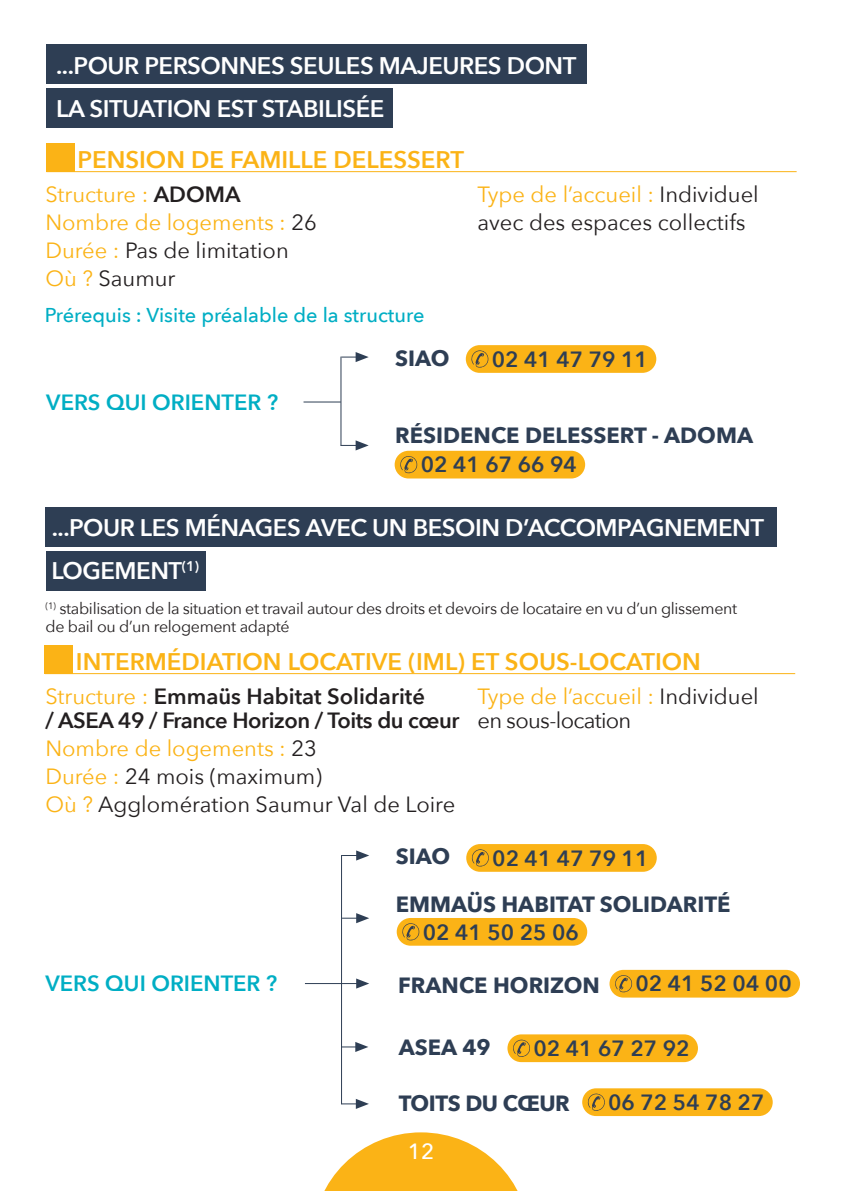
<style>
.page{position:relative;width:842px;height:1191px;background:#fff}
.page>*{position:absolute;margin:0;border:0;box-sizing:border-box;transform-origin:0 0}
.t1{font:600 24px "Avenir Next";letter-spacing:-.02em;color:#fff}
.t2{font:600 24px "Avenir Next";color:#fbb316}
.Style_de_paragraphe_1{font:22px "Avenir Next";color:#fbb316}
.Style_de_paragraphe_1-2{font:22px "Avenir Next";color:#231f20}
.t3{font:700 22px "Avenir Next";color:#2e3e54}
.t4{font:600 22px "Avenir Next";color:#2e3e54}
.Style_de_paragraphe_1-3{font:600 22px "Avenir Next";letter-spacing:-.02em;color:#231f20}
.Style_de_paragraphe_1-4{font:600 22px "Avenir Next";color:#231f20}
.t5{font:600 22px "Avenir Next";color:#00aec4}
.t6{font:700 22px "Avenir Next";letter-spacing:-.02em;color:#2e3e54}
.t7{font:500 22px "Avenir Next";color:#fff}
.t8{font:500 20px "Avenir Next";color:#00aec4}
.t9{font:16px/18px "Avenir Next";letter-spacing:-.02em;color:#231f20}
.s1{font-weight:600;color:#231f20}
.s2{color:#231f20}
.s3{color:#fbb316}
.s4{font-weight:400;color:#fbb316}
.s5{font-weight:400}
</style>
<div class="page">
<svg style="left:324px;top:1132px;width:194px;height:59px"></svg>
<div style="left:45px;top:507px;width:732px;height:40px;background:#2e3e54"></div>
<div style="left:46px;top:551px;width:159px;height:40px;background:#2e3e54"></div>
<div style="left:45px;top:645px;width:28px;height:28px;background:#fbb316"></div>
<hr style="left:45px;top:673px;width:750px;height:1px;background:#fbb316">
<div style="left:46px;top:144px;width:28px;height:28px;background:#fbb316"></div>
<hr style="left:46px;top:171px;width:751px;height:1px;background:#fbb316">
<div style="left:46px;top:45px;width:540px;height:39px;background:#2e3e54"></div>
<div style="left:46px;top:88px;width:347px;height:39px;background:#2e3e54"></div>
<hr style="left:340px;top:356px;width:1px;height:89px;background:#2e3e54">
<svg style="left:341px;top:352px;width:28px;height:10px"></svg>
<svg style="left:340px;top:440px;width:29px;height:10px"></svg>
<hr style="left:303px;top:401px;width:38px;height:1px;background:#2e3e54">
<hr style="left:341px;top:855px;width:1px;height:249px;background:#2e3e54">
<svg style="left:342px;top:850px;width:27px;height:10px"></svg>
<svg style="left:342px;top:978px;width:27px;height:10px"></svg>
<hr style="left:305px;top:983px;width:37px;height:1px;background:#2e3e54">
<svg style="left:342px;top:913px;width:27px;height:10px"></svg>
<svg style="left:342px;top:1042px;width:26px;height:10px"></svg>
<svg style="left:342px;top:1099px;width:27px;height:10px"></svg>
<div style="left:466px;top:345px;width:190px;height:28px;background:#fbb316;border-radius:14px"></div>
<svg style="left:471px;top:350px;width:18px;height:18px"></svg>
<div style="left:466px;top:844px;width:191px;height:27px;background:#fbb316;border-radius:14px"></div>
<svg style="left:472px;top:849px;width:17px;height:17px"></svg>
<div style="left:397px;top:918px;width:190px;height:27px;background:#fbb316;border-radius:14px"></div>
<svg style="left:402px;top:923px;width:18px;height:17px"></svg>
<div style="left:395px;top:451px;width:190px;height:27px;background:#fbb316;border-radius:14px"></div>
<svg style="left:400px;top:456px;width:18px;height:17px"></svg>
<div style="left:507px;top:1034px;width:191px;height:28px;background:#fbb316;border-radius:14px"></div>
<svg style="left:513px;top:1039px;width:17px;height:18px"></svg>
<div style="left:609px;top:970px;width:191px;height:27px;background:#fbb316;border-radius:14px"></div>
<svg style="left:615px;top:975px;width:18px;height:17px"></svg>
<div style="left:582px;top:1088px;width:191px;height:28px;background:#fbb316;border-radius:14px"></div>
<svg style="left:588px;top:1093px;width:17px;height:17px"></svg>
<p class="t1" style="left:56px;top:45px;width:522px">...POUR PERSONNES SEULES MAJEURES DONT</p>
<p class="t1" style="left:56px;top:88px;width:330px">LA SITUATION EST STABILISÉE</p>
<p class="t2" style="left:77px;top:139px;width:388px">PENSION DE FAMILLE DELESSERT</p>
<p class="Style_de_paragraphe_1" style="left:45px;top:176px;width:197px">Structure : <span class="s1">ADOMA</span></p>
<p class="Style_de_paragraphe_1" style="left:477px;top:176px;width:283px">Type de l’accueil : <span class="s2">Individuel</span></p>
<p class="Style_de_paragraphe_1" style="left:45px;top:204px;width:273px">Nombre de logements : <span class="s2">26</span></p>
<p class="Style_de_paragraphe_1-2" style="left:477px;top:204px;width:270px">avec des espaces collectifs</p>
<p class="Style_de_paragraphe_1-2" style="left:45px;top:232px;width:245px"><span class="s3">Durée :</span> Pas de limitation</p>
<p class="Style_de_paragraphe_1-2" style="left:45px;top:260px;width:132px"><span class="s3">Où ?</span> Saumur</p>
<p class="t8" style="left:45px;top:298px;width:381px">Prérequis : Visite préalable de la structure</p>
<p class="t5" style="left:46px;top:383px;width:233px">VERS QUI ORIENTER ?</p>
<p class="t3" style="left:395px;top:339px;width:56px">SIAO</p>
<p class="t4" style="left:492px;top:340px;width:158px">02 41 47 79 11</p>
<p class="t3" style="left:395px;top:416px;width:359px">RÉSIDENCE DELESSERT - ADOMA</p>
<p class="t4" style="left:421px;top:446px;width:158px">02 41 67 66 94</p>
<p class="t1" style="left:52px;top:507px;width:714px">...POUR LES MÉNAGES AVEC UN BESOIN D’ACCOMPAGNEMENT</p>
<p class="t1" style="left:51px;top:550px;width:149px">LOGEMENT<sup>(1)</sup></p>
<p class="t9" style="left:45px;top:598px;width:693px"><sup>(1)</sup> stabilisation de la situation et travail autour des droits et devoirs de locataire en vu d’un glissement de bail ou d’un relogement adapté</p>
<p class="t2" style="left:76px;top:640px;width:626px">INTERMÉDIATION LOCATIVE (IML) ET SOUS-LOCATION</p>
<p class="Style_de_paragraphe_1-4" style="left:45px;top:677px;width:381px"><span class="s4">Structure :</span> Emmaüs Habitat Solidarité</p>
<p class="Style_de_paragraphe_1" style="left:477px;top:678px;width:283px">Type de l’accueil : <span class="s2">Individuel</span></p>
<p class="Style_de_paragraphe_1-3" style="left:45px;top:701px;width:587px">/ ASEA 49 / France Horizon / Toits du cœur <span class="s5">en sous-location</span></p>
<p class="Style_de_paragraphe_1" style="left:45px;top:730px;width:273px">Nombre de logements : <span class="s2">23</span></p>
<p class="Style_de_paragraphe_1-2" style="left:45px;top:758px;width:278px"><span class="s3">Durée :</span> 24 mois (maximum)</p>
<p class="Style_de_paragraphe_1-2" style="left:45px;top:786px;width:411px"><span class="s3">Où ?</span> Agglomération Saumur Val de Loire</p>
<p class="t3" style="left:396px;top:837px;width:56px">SIAO</p>
<p class="t4" style="left:492px;top:839px;width:158px">02 41 47 79 11</p>
<p class="t3" style="left:396px;top:885px;width:336px">EMMAÜS HABITAT SOLIDARITÉ</p>
<p class="t5" style="left:45px;top:964px;width:233px">VERS QUI ORIENTER ?</p>
<p class="t4" style="left:423px;top:913px;width:158px">02 41 50 25 06</p>
<p class="t3" style="left:398px;top:966px;width:203px">FRANCE HORIZON</p>
<p class="t4" style="left:635px;top:965px;width:158px">02 41 52 04 00</p>
<p class="t3" style="left:399px;top:1028px;width:93px">ASEA 49</p>
<p class="t6" style="left:399px;top:1083px;width:172px">TOITS DU CŒUR</p>
<p class="t4" style="left:533px;top:1029px;width:158px">02 41 67 27 92</p>
<p class="t4" style="left:608px;top:1083px;width:158px">06 72 54 78 27</p>
<h2 class="t7" style="left:408px;top:1132px;width:28px">12</h2>
</div>
